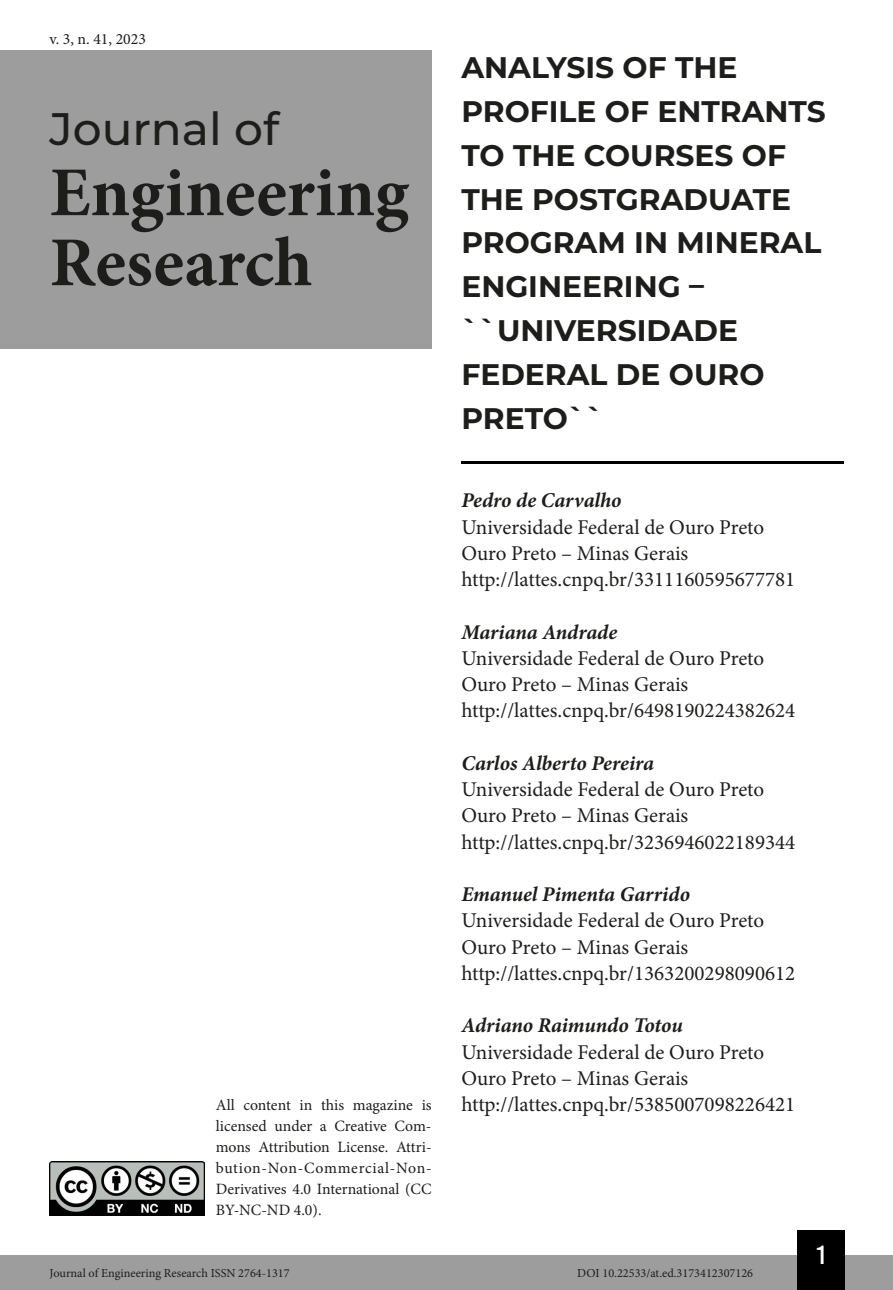
<style>
.page{position:relative;width:893px;height:1290px;background:#fff}
.page>*{position:absolute;margin:0;border:0;box-sizing:border-box;transform-origin:0 0}
.t1{font:700 70px/70px "Minion Pro";color:#1d1d1b}
.t2{font:500 45.5px "Montserrat";color:#1d1d1b}
.t3{font:700 29.75px/43.8px "Montserrat";color:#1d1d1b}
.t4{font:26.25px "Bebas Kai";color:#fff}
.t5{font:21px/26.2px "Minion Pro";color:#1d1d1b}
.t6{font:italic 700 21px "Minion Pro";letter-spacing:-.005em;color:#1d1d1b}
.t7{font:15.75px/21px "Minion Pro";color:#1d1d1b;text-align:justify}
.t8{font:12.25px "Minion Pro";color:#1d1d1b}
</style>
<div class="page">
<div style="left:0;top:1255px;width:893px;height:35px;background:#9d9d9d"></div>
<div style="left:797px;top:1230px;width:48px;height:60px;background:#000"></div>
<img style="left:50px;top:1161px;width:154px;height:54px">
<div style="left:0;top:50px;width:432px;height:298px;background:#9d9d9d"></div>
<hr style="left:461px;top:461px;width:382px;height:3px;background:#000">
<p class="t7" style="left:50px;top:28px;width:98px">v. 3, n. 41, 2023</p>
<h2 class="t2" style="left:50px;top:97px;width:231px">Journal of</h2>
<h1 class="t1" style="left:50px;top:157px;width:361px">Engineering<br>Research</h1>
<p class="t7" style="left:216px;top:1095px;width:217px">All content in this magazine is licensed under a Creative Com&shy;mons Attribution License. Attri&shy;bution-Non-Commercial-Non-Derivatives 4.0 International (CC BY-NC-ND 4.0).</p>
<h3 class="t3" style="left:461px;top:44px;width:366px">ANALYSIS OF THE<br>PROFILE OF ENTRANTS<br>TO THE COURSES OF<br>THE POSTGRADUATE<br>PROGRAM IN MINERAL<br>ENGINEERING – ``UNIVERSIDADE<br>FEDERAL DE OURO<br>PRETO``</h3>
<p class="t6" style="left:461px;top:485px;width:162px">Pedro de Carvalho</p>
<p class="t5" style="left:461px;top:514px;width:335px">Universidade Federal de Ouro Preto<br>Ouro Preto – Minas Gerais http://lattes.cnpq.br/3311160595677781</p>
<p class="t6" style="left:461px;top:617px;width:157px">Mariana Andrade</p>
<p class="t5" style="left:461px;top:645px;width:335px">Universidade Federal de Ouro Preto<br>Ouro Preto – Minas Gerais http://lattes.cnpq.br/6498190224382624</p>
<p class="t6" style="left:461px;top:748px;width:194px">Carlos Alberto Pereira</p>
<p class="t5" style="left:461px;top:776px;width:335px">Universidade Federal de Ouro Preto<br>Ouro Preto – Minas Gerais http://lattes.cnpq.br/3236946022189344</p>
<p class="t6" style="left:461px;top:879px;width:230px">Emanuel Pimenta Garrido</p>
<p class="t5" style="left:461px;top:907px;width:335px">Universidade Federal de Ouro Preto<br>Ouro Preto – Minas Gerais http://lattes.cnpq.br/1363200298090612</p>
<p class="t6" style="left:461px;top:1010px;width:223px">Adriano Raimundo Totou</p>
<p class="t5" style="left:461px;top:1039px;width:335px">Universidade Federal de Ouro Preto<br>Ouro Preto – Minas Gerais http://lattes.cnpq.br/5385007098226421</p>
<p class="t4" style="left:817px;top:1241px;width:10px">1</p>
<p class="t8" style="left:50px;top:1265px;width:242px">Journal of Engineering Research ISSN 2764-1317</p>
<p class="t8" style="left:577px;top:1265px;width:177px">DOI 10.22533/at.ed.3173412307126</p>
</div>
